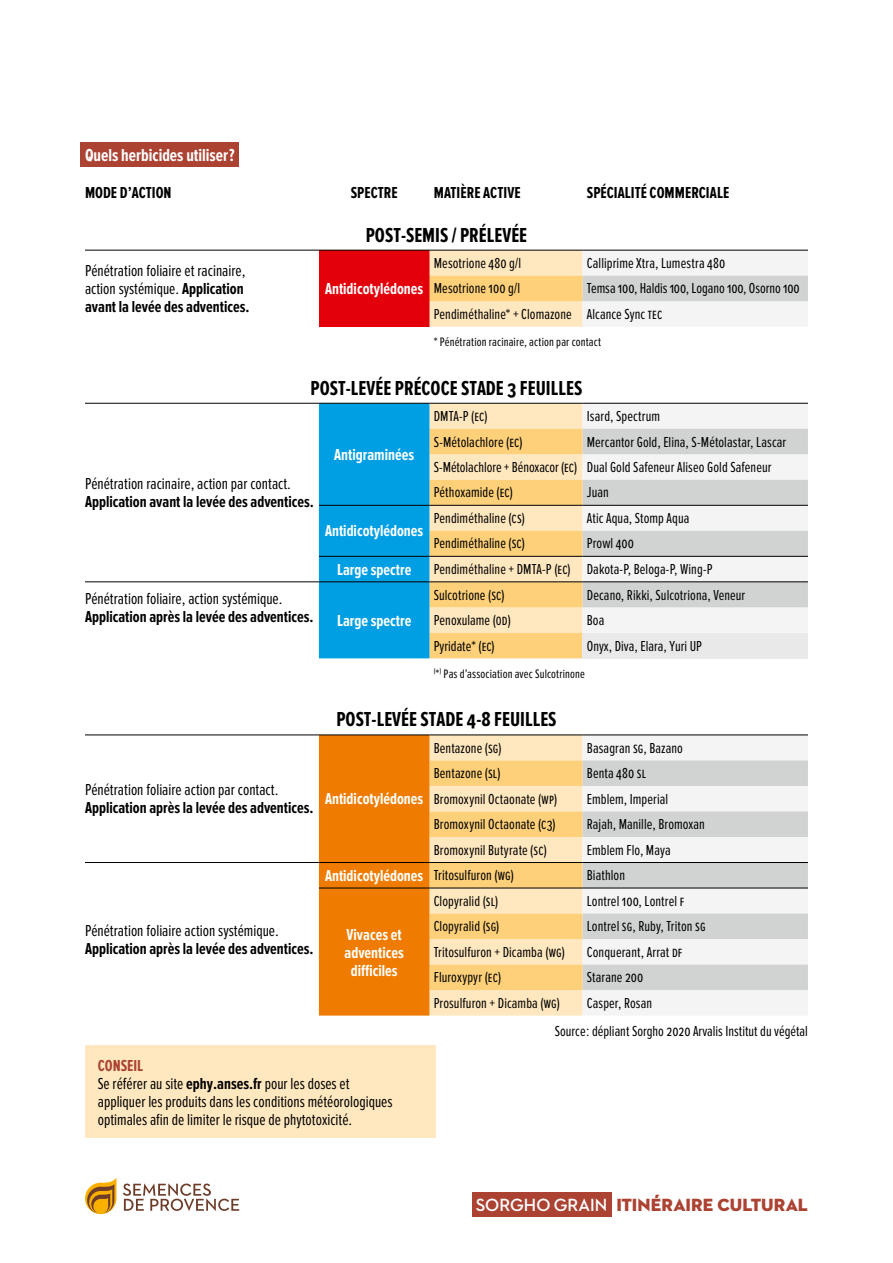
<style>
.page{position:relative;width:893px;height:1263px;background:#fff}
.page>*{position:absolute;margin:0;border:0;box-sizing:border-box;transform-origin:0 0}
.t1{font:700 21px "Proxima Nova Ex Cn";color:#000}
.t2{font:18px "Neutraface 2 Display Titling";letter-spacing:.005em;color:#ac4232}
.t3{font:700 18px "Proxima Nova Ex Cn";color:#fff}
.t4{font:16.5px/18px "Proxima Nova Ex Cn";color:#000}
.t5{font:700 16.5px "Proxima Nova Ex Cn";color:#000}
.t6{font:700 16.5px/18px "Proxima Nova Ex Cn";color:#fff;text-align:center}
.t7{font:15px/25.3px "Proxima Nova Ex Cn";letter-spacing:.005em;color:#000}
.t8{font:12.75px "Proxima Nova Ex Cn";letter-spacing:.01em;color:#000}
.s1{font-weight:700}
.s2{font-weight:400;font-size:15px;color:#000}
.s3{font-weight:700;color:#ac4232}
.s4{font-family:"Neutraface 2 Display";font-weight:700;color:#fff}
</style>
<div class="page">
<div style="left:81px;top:142px;width:158px;height:25px;background:#ac4232"></div>
<svg style="left:123px;top:1183px;width:116px;height:28px"></svg>
<svg style="left:85px;top:1178px;width:31px;height:36px"></svg>
<div style="left:472px;top:1193px;width:140px;height:24px;background:#ac4232"></div>
<svg style="left:85px;top:402px;width:234px;height:613px"></svg>
<div style="left:319px;top:250px;width:110px;height:77px;background:#e3000b"></div>
<div style="left:429px;top:251px;width:154px;height:764px;background:#ffe8bf"></div>
<div style="left:583px;top:251px;width:225px;height:764px;background:#f4f4f4"></div>
<svg style="left:429px;top:276px;width:154px;height:714px"></svg>
<svg style="left:583px;top:276px;width:225px;height:714px"></svg>
<div style="left:319px;top:404px;width:110px;height:254px;background:#009ee3"></div>
<div style="left:583px;top:633px;width:225px;height:25px;background:#e9e9e9"></div>
<div style="left:319px;top:735px;width:110px;height:280px;background:#ef7c00"></div>
<hr style="left:85px;top:862px;width:234px;height:1px;background:#000">
<hr style="left:319px;top:862px;width:110px;height:1px;background:#000">
<hr style="left:429px;top:862px;width:154px;height:1px;background:#000">
<hr style="left:583px;top:862px;width:225px;height:1px;background:#000">
<hr style="left:429px;top:734px;width:154px;height:1px;background:#000">
<hr style="left:583px;top:734px;width:225px;height:1px;background:#000">
<hr style="left:85px;top:403px;width:234px;height:1px;background:#000">
<hr style="left:319px;top:403px;width:110px;height:1px;background:#000">
<hr style="left:85px;top:734px;width:234px;height:1px;background:#000">
<hr style="left:319px;top:734px;width:110px;height:1px;background:#000">
<hr style="left:429px;top:403px;width:154px;height:1px;background:#000">
<hr style="left:583px;top:403px;width:225px;height:1px;background:#000">
<hr style="left:85px;top:581px;width:234px;height:1px;background:#000">
<hr style="left:319px;top:581px;width:110px;height:1px;background:#000">
<hr style="left:429px;top:581px;width:154px;height:1px;background:#000">
<hr style="left:583px;top:581px;width:225px;height:1px;background:#000">
<hr style="left:85px;top:250px;width:234px;height:1px;background:#000">
<hr style="left:319px;top:250px;width:110px;height:1px;background:#000">
<hr style="left:429px;top:250px;width:154px;height:1px;background:#000">
<hr style="left:583px;top:250px;width:225px;height:1px;background:#000">
<hr style="left:319px;top:888px;width:110px;height:1px;background:#000">
<hr style="left:429px;top:888px;width:154px;height:1px;background:#000">
<hr style="left:583px;top:888px;width:225px;height:1px;background:#000">
<hr style="left:319px;top:505px;width:110px;height:1px;background:#000">
<hr style="left:429px;top:505px;width:154px;height:1px;background:#000">
<hr style="left:583px;top:505px;width:225px;height:1px;background:#000">
<hr style="left:429px;top:556px;width:154px;height:1px;background:#000">
<hr style="left:583px;top:556px;width:225px;height:1px;background:#000">
<hr style="left:319px;top:556px;width:110px;height:1px;background:#000">
<div style="left:85px;top:1045px;width:351px;height:93px;background:#ffe8bf"></div>
<p class="t3" style="left:85px;top:145px;width:151px">Quels herbicides utiliser ?</p>
<p class="t5" style="left:85px;top:184px;width:88px">MODE D’ACTION</p>
<p class="t5" style="left:351px;top:184px;width:48px">SPECTRE</p>
<p class="t5" style="left:434px;top:184px;width:88px">MATIÈRE ACTIVE</p>
<p class="t5" style="left:587px;top:184px;width:144px">SPÉCIALITÉ COMMERCIALE</p>
<h1 class="t1" style="left:366px;top:223px;width:163px">POST-SEMIS / PRÉLEVÉE</h1>
<p class="t4" style="left:85px;top:262px;width:166px">Pénétration foliaire et racinaire, action systémique. <span class="s1">Application avant la levée des adventices.</span></p>
<p class="t7" style="left:434px;top:251px;width:89px">Mesotrione 480 g/l</p>
<p class="t7" style="left:587px;top:251px;width:140px">Calliprime Xtra, Lumestra 480</p>
<p class="t7" style="left:434px;top:276px;width:88px">Mesotrione 100 g/l</p>
<p class="t6" style="left:325px;top:280px;width:100px">Antidicotylédones</p>
<p class="t7" style="left:434px;top:276px;width:367px;text-indent:153px">Temsa 100, Haldis 100, Logano 100, Osorno 100<br>Pendiméthaline* + Clomazone Alcance Sync TEC</p>
<p class="t8" style="left:434px;top:334px;width:169px">* Pénétration racinaire, action par contact</p>
<h1 class="t1" style="left:311px;top:376px;width:273px">POST-LEVÉE PRÉCOCE STADE 3 FEUILLES</h1>
<p class="t4" style="left:85px;top:475px;width:208px">Pénétration racinaire, action par contact.</p>
<p class="t5" style="left:85px;top:492px;width:230px">Application avant la levée des adventices.</p>
<p class="t6" style="left:334px;top:446px;width:81px">Antigraminées</p>
<p class="t6" style="left:325px;top:522px;width:100px">Antidicotylédones</p>
<p class="t7" style="left:434px;top:404px;width:55px">DMTA-P (EC)</p>
<p class="t7" style="left:587px;top:404px;width:75px">Isard, Spectrum</p>
<p class="t7" style="left:434px;top:429px;width:90px">S-Métolachlore (EC)</p>
<p class="t7" style="left:434px;top:429px;width:354px;text-indent:153px">Mercantor Gold, Elina, S-Métolastar, Lascar<br>S-Métolachlore + Bénoxacor (EC) Dual Gold Safeneur Aliseo Gold Safeneur<br>Péthoxamide (EC)</p>
<p class="t7" style="left:587px;top:480px;width:23px">Juan</p>
<p class="t7" style="left:434px;top:506px;width:93px">Pendiméthaline (CS)</p>
<p class="t7" style="left:587px;top:506px;width:104px">Atic Aqua, Stomp Aqua</p>
<p class="t7" style="left:434px;top:531px;width:93px">Pendiméthaline (SC)</p>
<p class="t7" style="left:587px;top:531px;width:49px">Prowl 400</p>
<p class="t6" style="left:337px;top:561px;width:76px">Large spectre</p>
<p class="t7" style="left:434px;top:557px;width:280px">Pendiméthaline + DMTA-P (EC) Dakota-P, Beloga-P, Wing-P</p>
<p class="t7" style="left:434px;top:582px;width:72px">Sulcotrione (SC)</p>
<p class="t7" style="left:587px;top:582px;width:160px">Decano, Rikki, Sulcotriona, Veneur</p>
<p class="t7" style="left:434px;top:608px;width:79px">Penoxulame (OD)</p>
<p class="t7" style="left:587px;top:608px;width:19px">Boa</p>
<p class="t7" style="left:434px;top:633px;width:63px">Pyridate* (EC)</p>
<p class="t7" style="left:587px;top:633px;width:117px">Onyx, Diva, Elara, Yuri UP</p>
<p class="t8" style="left:434px;top:666px;width:153px"><sup>(</sup>*<sup>)</sup> Pas d’association avec Sulcotrinone</p>
<h1 class="t1" style="left:336px;top:708px;width:222px">POST-LEVÉE STADE 4 -8 FEUILLES</h1>
<p class="t4" style="left:85px;top:590px;width:199px">Pénétration foliaire, action systémique.</p>
<p class="t5" style="left:85px;top:607px;width:230px">Application après la levée des adventices.</p>
<p class="t6" style="left:337px;top:612px;width:76px">Large spectre</p>
<p class="t4" style="left:85px;top:781px;width:195px">Pénétration foliaire action par contact.</p>
<p class="t5" style="left:85px;top:799px;width:230px">Application après la levée des adventices.</p>
<p class="t4" style="left:85px;top:922px;width:195px">Pénétration foliaire action systémique.</p>
<p class="t5" style="left:85px;top:939px;width:230px">Application après la levée des adventices.</p>
<p class="t6" style="left:325px;top:790px;width:100px">Antidicotylédones</p>
<p class="t7" style="left:434px;top:735px;width:69px">Bentazone (SG)</p>
<p class="t7" style="left:587px;top:735px;width:97px">Basagran SG, Bazano</p>
<p class="t7" style="left:434px;top:761px;width:68px">Bentazone (SL)</p>
<p class="t7" style="left:587px;top:761px;width:61px">Benta 480 SL</p>
<p class="t7" style="left:434px;top:786px;width:125px">Bromoxynil Octaonate (WP)</p>
<p class="t7" style="left:587px;top:786px;width:83px">Emblem, Imperial</p>
<p class="t7" style="left:434px;top:812px;width:123px">Bromoxynil Octaonate (C3)</p>
<p class="t7" style="left:587px;top:812px;width:120px">Rajah, Manille, Bromoxan</p>
<p class="t7" style="left:434px;top:837px;width:115px">Bromoxynil Butyrate (SC)</p>
<p class="t7" style="left:587px;top:837px;width:85px">Emblem Flo, Maya</p>
<p class="t6" style="left:325px;top:867px;width:190px">Antidicotylédones <span class="s2">Tritosulfuron (WG)</span></p>
<p class="t7" style="left:587px;top:863px;width:40px">Biathlon</p>
<p class="t6" style="left:344px;top:925px;width:61px">Vivaces et adventices difficiles</p>
<p class="t7" style="left:434px;top:889px;width:66px">Clopyralid (SL)</p>
<p class="t7" style="left:587px;top:889px;width:99px">Lontrel 100, Lontrel F</p>
<p class="t7" style="left:434px;top:914px;width:67px">Clopyralid (SG)</p>
<p class="t7" style="left:587px;top:914px;width:120px">Lontrel SG, Ruby, Triton SG</p>
<p class="t7" style="left:434px;top:939px;width:133px">Tritosulfuron + Dicamba (WG)</p>
<p class="t7" style="left:587px;top:939px;width:97px">Conquerant, Arrat DF</p>
<p class="t7" style="left:434px;top:965px;width:69px">Fluroxypyr (EC)</p>
<p class="t7" style="left:587px;top:965px;width:58px">Starane 200</p>
<p class="t7" style="left:434px;top:990px;width:128px">Prosulfuron + Dicamba (WG)</p>
<p class="t7" style="left:555px;top:989px;width:255px;line-height:27.6px;text-indent:32px">Casper, Rosan<br>Source : dépliant Sorgho 2020 Arvalis Institut du végétal</p>
<p class="t4" style="left:98px;top:1057px;width:296px"><span class="s3">CONSEIL<br></span>Se référer au site <span class="s1">ephy.anses.fr</span> pour les doses et appliquer les produits dans les conditions météorologiques optimales afin de limiter le risque de phytotoxicité.</p>
<p class="t2" style="left:476px;top:1193px;width:334px"><span class="s4">SORGHO GRAIN</span> ITINÉRAIRE CULTURAL</p>
</div>
